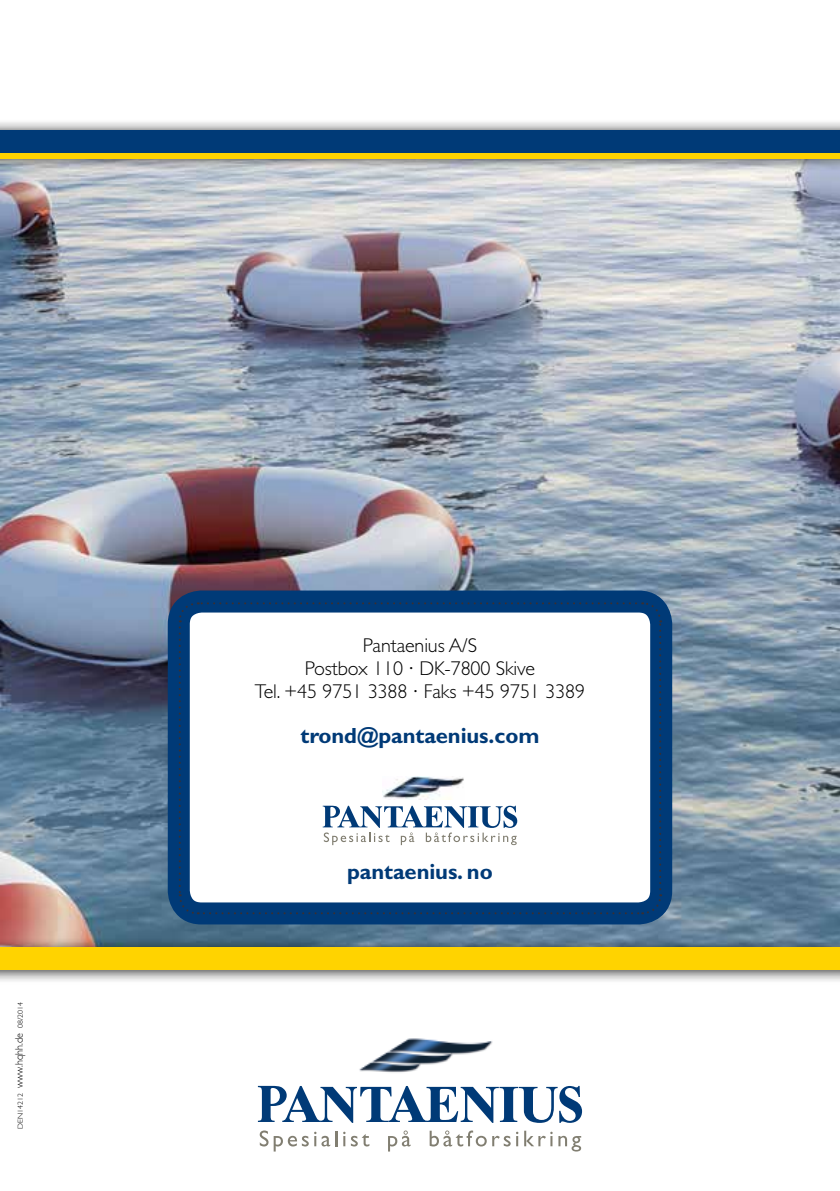
<style>
.page{position:relative;width:840px;height:1191px;background:#fff}
.page>*{position:absolute;margin:0;border:0;box-sizing:border-box;transform-origin:0 0}
.t1{font:700 22px "Gill Sans Std";letter-spacing:-.005em;color:#003a77}
.t2{font:300 20px/22.6px "Gill Sans Std";letter-spacing:-.005em;color:#000;text-align:center}
.t3{font:300 7.4px "Gill Sans Std";color:#000;scale:1.09 1}
.s1{font-size:11px}
</style>
<div class="page">
<img style="left:0;top:171px;width:839px;height:767px">
<svg style="left:258px;top:1085px;width:323px;height:37px"></svg>
<img style="left:359px;top:1038px;width:134px;height:35px">
<svg style="left:259px;top:1130px;width:49px;height:21px"></svg>
<svg style="left:314px;top:1131px;width:23px;height:15px"></svg>
<svg style="left:343px;top:1131px;width:26px;height:15px"></svg>
<svg style="left:388px;top:1130px;width:22px;height:21px"></svg>
<svg style="left:429px;top:1130px;width:57px;height:16px"></svg>
<svg style="left:492px;top:1131px;width:26px;height:15px"></svg>
<svg style="left:524px;top:1130px;width:28px;height:16px"></svg>
<svg style="left:558px;top:1135px;width:23px;height:16px"></svg>
<div style="left:0;top:118px;width:839px;height:53px;background:#000;opacity:.75"></div>
<div style="left:0;top:130px;width:839px;height:23px;background:#003a77"></div>
<div style="left:0;top:153px;width:839px;height:6px;background:#ffd300"></div>
<div style="left:0;top:938px;width:839px;height:46px;background:#000;opacity:.75"></div>
<div style="left:0;top:947px;width:839px;height:22px;background:#ffd300"></div>
<div style="left:168px;top:590px;width:503px;height:334px;border:22px solid #003a77;border-radius:23px"></div>
<svg style="left:178px;top:601px;width:484px;height:314px"></svg>
<p class="t3" style="left:16px;top:1128px;width:118px;rotate:-90deg">DEN 14212 <span class="s1">www.hqhh.de</span> 08/2014</p>
<p class="t2" style="left:255px;top:634px;width:331px">Pantaenius A/S<br>Postbox 110 · DK-7800 Skive<br>Tel. +45 9751 3388 · Faks +45 9751 3389</p>
<p class="t1" style="left:300px;top:722px;width:240px">trond@pantaenius.com</p>
<p class="t1" style="left:347px;top:858px;width:147px">pantaenius. no</p>
</div>
